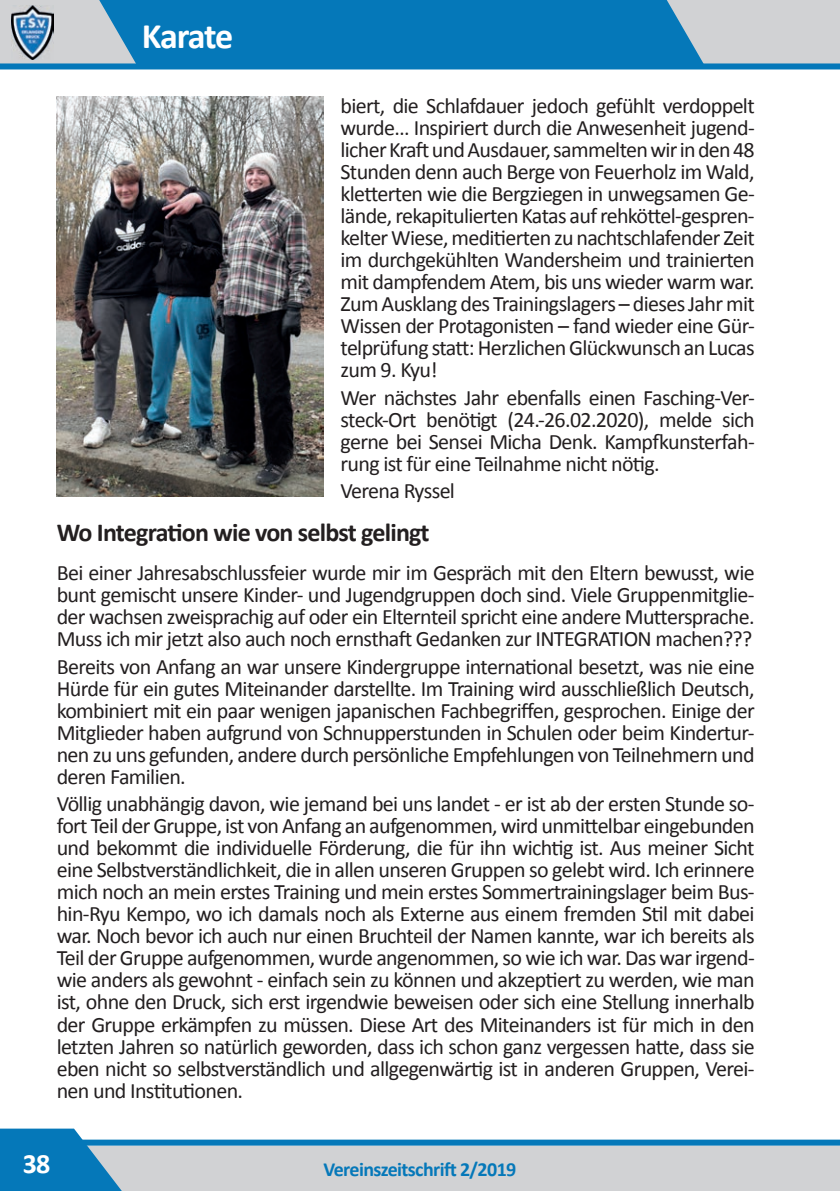
<style>
.page{position:relative;width:840px;height:1191px;background:#fff}
.page>*{position:absolute;margin:0;border:0;box-sizing:border-box;transform-origin:0 0}
.t1{font:700 36px "Calibri";letter-spacing:-.04em;color:#fff}
.t2{font:700 28px "Calibri";color:#fff}
.t3{font:700 26px "Calibri";letter-spacing:-.03em;color:#231f20}
.t4{font:22px/22px "Calibri";letter-spacing:-.03em;color:#231f20;text-align:justify}
.t5{font:700 20px "Calibri";letter-spacing:-.03em;color:#0578b9}
</style>
<div class="page">
<div style="left:0;top:0;width:839px;height:63px;background:#d1d2d4"></div>
<img style="left:12px;top:6px;width:41px;height:54px">
<svg style="left:91px;top:0;width:615px;height:63px;background:#147ebb"></svg>
<div style="left:0;top:63px;width:839px;height:6px;background:#0578b9"></div>
<svg style="left:0;top:1128px;width:839px;height:63px"></svg>
<img style="left:57px;top:96px;width:266px;height:400px">
<h1 class="t1" style="left:142px;top:10px;width:93px">Karate</h1>
<p class="t4" style="left:340px;top:94px;width:415px">biert, die Schlafdauer jedoch gefühlt verdoppelt wurde… Inspiriert durch die Anwesenheit jugend&shy;licher Kraft und Ausdauer, sammelten wir in den 48<br>Stunden denn auch Berge von Feuerholz im Wald, kletterten wie die Bergziegen in unwegsamen Ge&shy;lände, rekapitulierten Katas auf rehköttel-gespren&shy;kelter Wiese, meditierten zu nachtschlafender Zeit im durchgekühlten Wandersheim und trainierten mit dampfendem Atem, bis uns wieder warm war.<br>Zum Ausklang des Trainingslagers – dieses Jahr mit Wissen der Protagonisten – fand wieder eine Gür&shy;telprüfung statt: Herzlichen Glückwunsch an Lucas zum 9. Kyu!</p>
<p class="t4" style="left:340px;top:386px;width:415px">Wer nächstes Jahr ebenfalls einen Fasching-Ver&shy;steck-Ort benötigt (24.-26.02.2020), melde sich gerne bei Sensei Micha Denk. Kampfkunsterfah&shy;rung ist für eine Teilnahme nicht nötig.</p>
<p class="t4" style="left:340px;top:479px;width:116px">Verena Ryssel</p>
<p class="t3" style="left:57px;top:514px;width:374px">Wo Integration wie von selbst gelingt</p>
<p class="t4" style="left:57px;top:561px;width:699px">Bei einer Jahresabschlussfeier wurde mir im Gespräch mit den Eltern bewusst, wie bunt gemischt unsere Kinder- und Jugendgruppen doch sind. Viele Gruppenmitglie&shy;der wachsen zweisprachig auf oder ein Elternteil spricht eine andere Muttersprache.<br>Muss ich mir jetzt also auch noch ernsthaft Gedanken zur INTEGRATION machen???</p>
<p class="t4" style="left:57px;top:655px;width:699px">Bereits von Anfang an war unsere Kindergruppe international besetzt, was nie eine Hürde für ein gutes Miteinander darstellte. Im Training wird ausschließlich Deutsch, kombiniert mit ein paar wenigen japanischen Fachbegriffen, gesprochen. Einige der Mitglieder haben aufgrund von Schnupperstunden in Schulen oder beim Kindertur&shy;nen zu uns gefunden, andere durch persönliche Empfehlungen von Teilnehmern und deren Familien.</p>
<p class="t4" style="left:57px;top:792px;width:699px">Völlig unabhängig davon, wie jemand bei uns landet - er ist ab der ersten Stunde so&shy;fort Teil der Gruppe, ist von Anfang an aufgenommen, wird unmittelbar eingebunden und bekommt die individuelle Förderung, die für ihn wichtig ist. Aus meiner Sicht eine Selbstverständlichkeit, die in allen unseren Gruppen so gelebt wird. Ich erinnere mich noch an mein erstes Training und mein erstes Sommertrainingslager beim Bus&shy;hin-Ryu Kempo, wo ich damals noch als Externe aus einem fremden Stil mit dabei war. Noch bevor ich auch nur einen Bruchteil der Namen kannte, war ich bereits als Teil der Gruppe aufgenommen, wurde angenommen, so wie ich war. Das war irgend&shy;wie anders als gewohnt - einfach sein zu können und akzeptiert zu werden, wie man ist, ohne den Druck, sich erst irgendwie beweisen oder sich eine Stellung innerhalb der Gruppe erkämpfen zu müssen. Diese Art des Miteinanders ist für mich in den letzten Jahren so natürlich geworden, dass ich schon ganz vergessen hatte, dass sie eben nicht so selbstverständlich und allgegenwärtig ist in anderen Gruppen, Verei&shy;nen und Institutionen.</p>
<p class="t2" style="left:23px;top:1144px;width:29px">38</p>
<p class="t5" style="left:323px;top:1155px;width:194px">Vereinszeitschrift 2/2019</p>
</div>
